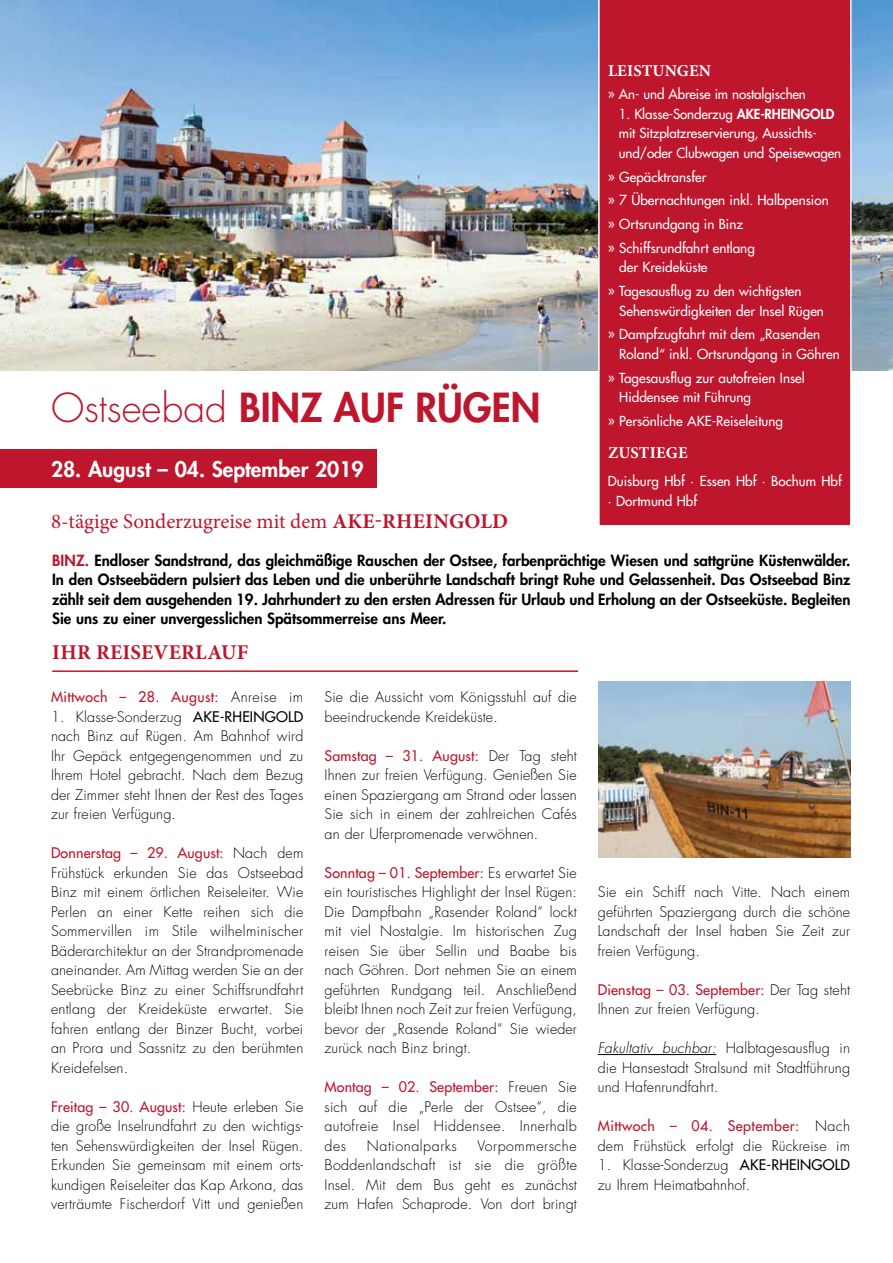
<style>
.page{position:relative;width:893px;height:1263px;background:#fff}
.page>*{position:absolute;margin:0;border:0;box-sizing:border-box;transform-origin:0 0}
.t1{font:800 39px "Futura Std";color:#bd162d}
.t2{font:21px "Minion Pro";color:#bd162d}
.t3{font:800 21px "Futura Std";color:#fff}
.t4{font:700 21px "Minion Pro";letter-spacing:.01em;color:#bd162d}
.t5{font:700 16.5px "Minion Pro";letter-spacing:.01em;color:#fff}
.t6{font:800 15px/19.5px "Futura Std";color:#000;text-align:justify}
.t7{font:300 14.25px/19.5px "Futura Std";letter-spacing:.01em;color:#000;text-align:justify}
.t8{font:500 14.25px "Futura Std";letter-spacing:.025em;color:#bd162d}
.t9{font:300 14.25px "Futura Std";letter-spacing:.04em;color:#000}
.t10{font:500 13.5px/23.7px "Futura Std";color:#fff}
.s1{font-weight:300}
.s2{font-weight:700}
.s3{font-weight:800}
.s4{color:#bd162d}
.s5{font-weight:300;color:#000}
.s6{font-weight:500}
.s7{font-weight:500;color:#bd162d}
.s8{font-style:italic}
</style>
<div class="page">
<img style="left:0;top:0;width:893px;height:370px">
<div style="left:598px;top:0;width:254px;height:526px;background:#bd162d"></div>
<div style="left:0;top:449px;width:377px;height:38px;background:#bd162d"></div>
<hr style="left:598px;top:1054px;width:118px;height:1px;background:#000">
<hr style="left:52px;top:670px;width:526px;height:2px;background:#bd162d">
<img style="left:598px;top:682px;width:252px;height:175px">
<h1 class="t1" style="left:51px;top:383px;width:491px"><span class="s1">Ostseebad</span> BINZ AUF RÜGEN</h1>
<h2 class="t3" style="left:51px;top:456px;width:314px">28. August – 04. September 2019</h2>
<h2 class="t2" style="left:51px;top:507px;width:459px">8-tägige Sonderzugreise mit dem <span class="s2">AKE-RHEINGOLD</span></h2>
<p class="t5" style="left:608px;top:59px;width:105px">LEISTUNGEN</p>
<p class="t10" style="left:608px;top:83px;width:199px">» An- und Abreise im nostalgischen</p>
<p class="t10" style="left:619px;top:104px;width:224px;line-height:19.5px">1. Klasse-Sonderzug <span class="s3">AKE-RHEINGOLD </span>mit Sitzplatzreservierung, Aussichts&shy;und/oder Clubwagen und Speisewagen</p>
<p class="t10" style="left:608px;top:165px;width:222px">» Gepäcktransfer<br>» 7 Übernachtungen inkl. Halbpension » Ortsrundgang in Binz<br>» Schiffsrundfahrt entlang</p>
<p class="t10" style="left:608px;top:256px;width:195px;text-indent:11px">der Kreideküste<br>» Tagesausflug zu den wichtigsten</p>
<p class="t10" style="left:608px;top:299px;width:218px;text-align:right">Sehenswürdigkeiten der Insel Rügen<br>» Dampfzugfahrt mit dem „Rasenden</p>
<p class="t10" style="left:608px;top:342px;width:233px;text-indent:11px">Roland“ inkl. Ortsrundgang in Göhren » Tagesausflug zur autofreien Insel</p>
<p class="t10" style="left:608px;top:385px;width:177px;text-indent:11px">Hiddensee mit Führung<br>» Persönliche AKE-Reiseleitung</p>
<p class="t5" style="left:608px;top:441px;width:81px">ZUSTIEGE</p>
<p class="t10" style="left:608px;top:472px;width:235px;line-height:19.5px">Duisburg Hbf · Essen Hbf · Bochum Hbf · Dortmund Hbf</p>
<p class="t6" style="left:52px;top:550px;width:800px"><span class="s4">BINZ.</span> Endloser Sandstrand, das gleichmäßige Rauschen der Ostsee, farbenprächtige Wiesen und sattgrüne Küstenwälder.<br>In den Ostseebädern pulsiert das Leben und die unberührte Landschaft bringt Ruhe und Gelassenheit. Das Ostseebad Binz zählt seit dem ausgehenden 19. Jahrhundert zu den ersten Adressen für Urlaub und Erholung an der Ostseeküste. Begleiten Sie uns zu einer unvergesslichen Spätsommerreise ans Meer.</p>
<h2 class="t4" style="left:52px;top:638px;width:198px">IHR REISEVERLAUF</h2>
<p class="t8" style="left:51px;top:688px;width:254px">Mittwoch – 28. August: <span class="s5">Anreise im</span></p>
<p class="t7" style="left:51px;top:707px;width:254px">1. Klasse-Sonderzug <span class="s6">AKE-RHEINGOLD </span>nach Binz auf Rügen. Am Bahnhof wird Ihr Gepäck entgegengenommen und zu Ihrem Hotel gebracht. Nach dem Bezug der Zimmer steht Ihnen der Rest des Tages zur freien Verfügung.</p>
<p class="t7" style="left:51px;top:843px;width:254px"><span class="s7">Donnerstag – 29. August:</span> Nach dem Frühstück erkunden Sie das Ostseebad Binz mit einem örtlichen Reiseleiter. Wie Perlen an einer Kette reihen sich die Sommervillen im Stile wilhelminischer Bäderarchitektur an der Strandpromenade aneinander. Am Mittag werden Sie an der Seebrücke Binz zu einer Schiffsrundfahrt entlang der Kreideküste erwartet. Sie fahren entlang der Binzer Bucht, vorbei an Prora und Sassnitz zu den berühmten Kreidefelsen.</p>
<p class="t7" style="left:51px;top:1097px;width:254px"><span class="s7">Freitag – 30. August:</span> Heute erleben Sie die große Inselrundfahrt zu den wichtigs&shy;ten Sehenswürdigkeiten der Insel Rügen.<br>Erkunden Sie gemeinsam mit einem orts&shy;kundigen Reiseleiter das Kap Arkona, das verträumte Fischerdorf Vitt und genießen</p>
<p class="t7" style="left:325px;top:687px;width:254px">Sie die Aussicht vom Königsstuhl auf die beeindruckende Kreideküste.</p>
<p class="t7" style="left:325px;top:746px;width:254px"><span class="s7">Samstag – 31. August:</span> Der Tag steht Ihnen zur freien Verfügung. Genießen Sie einen Spaziergang am Strand oder lassen Sie sich in einem der zahlreichen Cafés an der Uferpromenade verwöhnen.</p>
<p class="t7" style="left:325px;top:863px;width:254px"><span class="s7">Sonntag – 01. September:</span> Es erwartet Sie ein touristisches Highlight der Insel Rügen:<br>Die Dampfbahn „Rasender Roland“ lockt mit viel Nostalgie. Im historischen Zug reisen Sie über Sellin und Baabe bis nach Göhren. Dort nehmen Sie an einem geführten Rundgang teil. Anschließend bleibt Ihnen noch Zeit zur freien Verfügung, bevor der „Rasende Roland“ Sie wieder zurück nach Binz bringt.</p>
<p class="t7" style="left:325px;top:1077px;width:254px"><span class="s7">Montag – 02. September:</span> Freuen Sie sich auf die „Perle der Ostsee“, die autofreie Insel Hiddensee. Innerhalb des</p>
<p class="t7" style="left:325px;top:1136px;width:254px;text-indent:153px">Vorpommersche Boddenlandschaft ist sie die größte Insel. Mit dem Bus geht es zunächst zum Hafen Schaprode. Von dort bringt</p>
<p class="t9" style="left:367px;top:1137px;width:91px">Nationalparks</p>
<p class="t7" style="left:598px;top:882px;width:254px">Sie ein Schiff nach Vitte. Nach einem geführten Spaziergang durch die schöne Landschaft der Insel haben Sie Zeit zur freien Verfügung.</p>
<p class="t7" style="left:598px;top:980px;width:254px"><span class="s7">Dienstag – 03. September:</span> Der Tag steht<br>Ihnen zur freien Verfügung.</p>
<p class="t7" style="left:598px;top:1038px;width:254px"><span class="s8">Fakultativ buchbar:</span> Halbtagesausflug in die Hansestadt Stralsund mit Stadtführung und Hafenrundfahrt.</p>
<p class="t7" style="left:598px;top:1116px;width:254px"><span class="s7">Mittwoch – 04. September:</span> Nach dem Frühstück erfolgt die Rückreise im</p>
<p class="t7" style="left:598px;top:1155px;width:254px">1. Klasse-Sonderzug <span class="s6">AKE-RHEINGOLD </span>zu Ihrem Heimatbahnhof.</p>
</div>
